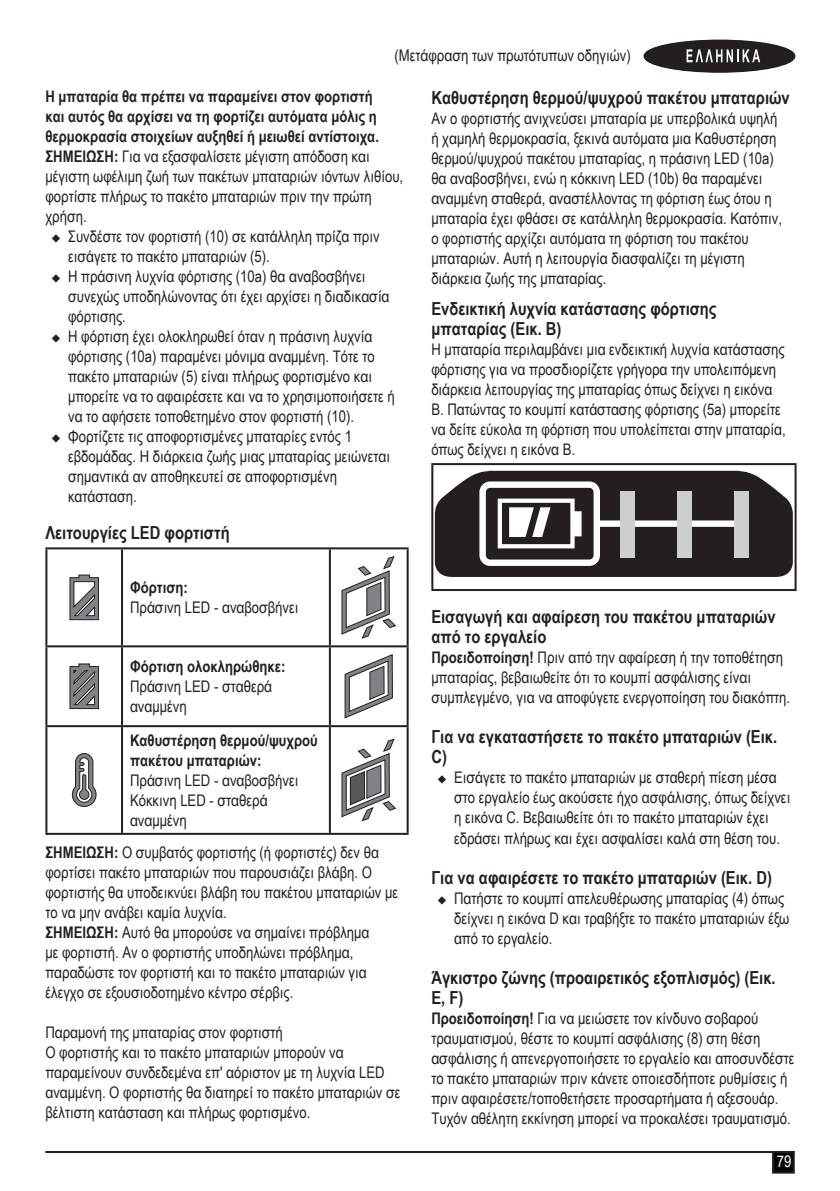
<style>
.page{position:relative;width:840px;height:1191px;background:#fff}
.page>*{position:absolute;margin:0;border:0;box-sizing:border-box;transform-origin:0 0}
.body{font:700 18px/20px "Arial Narrow";color:#231f20}
.body-2{font:16px/20px "Arial Narrow";color:#231f20}
.bullet1{font:16px/20px "Arial Narrow";color:#231f20}
.body-3{font:700 16px/20px "Arial Narrow";color:#231f20}
.t1{font:16px "Arial Narrow";color:#fff}
.s1{font-weight:700}
</style>
<div class="page">
<hr style="left:45px;top:1151px;width:749px;height:2px;background:#231f20">
<div style="left:772px;top:1152px;width:21px;height:20px;background:#060606"></div>
<div style="left:771px;top:1151px;width:23px;height:22px;border:2px solid #231f20"></div>
<div style="left:644px;top:41px;width:150px;height:31px;background:#231f20;border-radius:50%"></div>
<div style="left:643px;top:40px;width:152px;height:33px;border:2px solid #231f20;border-radius:50%"></div>
<div style="left:644px;top:40px;width:150px;height:32px;border:1px solid #231f20;border-radius:50%"></div>
<svg style="left:686px;top:49px;width:73px;height:13px"></svg>
<hr style="left:45px;top:547px;width:77px;height:2px;background:#231f20">
<hr style="left:45px;top:549px;width:2px;height:96px;background:#231f20">
<hr style="left:122px;top:547px;width:208px;height:2px;background:#231f20">
<hr style="left:121px;top:549px;width:2px;height:96px;background:#231f20">
<hr style="left:330px;top:547px;width:78px;height:2px;background:#231f20">
<hr style="left:329px;top:549px;width:2px;height:96px;background:#231f20">
<hr style="left:406px;top:549px;width:2px;height:96px;background:#231f20">
<hr style="left:45px;top:645px;width:77px;height:2px;background:#231f20">
<hr style="left:45px;top:647px;width:2px;height:78px;background:#231f20">
<hr style="left:122px;top:645px;width:208px;height:2px;background:#231f20">
<hr style="left:121px;top:647px;width:2px;height:78px;background:#231f20">
<hr style="left:330px;top:645px;width:78px;height:2px;background:#231f20">
<hr style="left:329px;top:647px;width:2px;height:78px;background:#231f20">
<hr style="left:406px;top:647px;width:2px;height:78px;background:#231f20">
<hr style="left:45px;top:725px;width:77px;height:2px;background:#231f20">
<hr style="left:45px;top:727px;width:2px;height:106px;background:#231f20">
<hr style="left:122px;top:725px;width:208px;height:2px;background:#231f20">
<hr style="left:121px;top:727px;width:2px;height:106px;background:#231f20">
<hr style="left:330px;top:725px;width:78px;height:2px;background:#231f20">
<hr style="left:329px;top:727px;width:2px;height:106px;background:#231f20">
<hr style="left:406px;top:727px;width:2px;height:106px;background:#231f20">
<hr style="left:45px;top:833px;width:77px;height:2px;background:#231f20">
<hr style="left:122px;top:833px;width:208px;height:2px;background:#231f20">
<hr style="left:330px;top:833px;width:78px;height:2px;background:#231f20">
<svg style="left:69px;top:574px;width:30px;height:46px"></svg>
<svg style="left:341px;top:556px;width:55px;height:83px"></svg>
<svg style="left:69px;top:663px;width:30px;height:46px"></svg>
<svg style="left:344px;top:654px;width:49px;height:64px"></svg>
<svg style="left:72px;top:753px;width:24px;height:54px"></svg>
<svg style="left:341px;top:738px;width:55px;height:83px"></svg>
<hr style="left:431px;top:463px;width:365px;height:2px;background:#231f20">
<hr style="left:431px;top:465px;width:2px;height:124px;background:#231f20">
<hr style="left:794px;top:465px;width:2px;height:124px;background:#231f20">
<hr style="left:431px;top:589px;width:365px;height:2px;background:#231f20">
<svg style="left:434px;top:471px;width:358px;height:106px"></svg>
<div style="left:620px;top:491px;width:14px;height:67px;background:#cdced0"></div>
<div style="left:677px;top:491px;width:14px;height:67px;background:#cdced0"></div>
<div style="left:733px;top:491px;width:14px;height:67px;background:#cdced0"></div>
<p class="body-2" style="left:394px;top:45px;width:238px">(Μετάφραση των πρωτότυπων οδηγιών)</p>
<p class="body-3" style="left:45px;top:86px;width:335px">Η μπαταρία θα πρέπει να παραμείνει στον φορτιστή και αυτός θα αρχίσει να τη φορτίζει αυτόματα μόλις η θερμοκρασία στοιχείων αυξηθεί ή μειωθεί αντίστοιχα.</p>
<p class="bullet1" style="left:45px;top:146px;width:359px"><span class="s1">ΣΗΜΕΙΩΣΗ:</span> Για να εξασφαλίσετε μέγιστη απόδοση και μέγιστη ωφέλιμη ζωή των πακέτων μπαταριών ιόντων λιθίου, φορτίστε πλήρως το πακέτο μπαταριών πριν την πρώτη χρήση.</p>
<p class="bullet1" style="left:68px;top:226px;width:313px;text-indent:-17px">◆ Συνδέστε τον φορτιστή (10) σε κατάλληλη πρίζα πριν εισάγετε το πακέτο μπαταριών (5).</p>
<p class="bullet1" style="left:68px;top:266px;width:323px;text-indent:-17px">◆ Η πράσινη λυχνία φόρτισης (10a) θα αναβοσβήνει συνεχώς υποδηλώνοντας ότι έχει αρχίσει η διαδικασία φόρτισης.</p>
<p class="bullet1" style="left:68px;top:326px;width:328px;text-indent:-17px">◆ Η φόρτιση έχει ολοκληρωθεί όταν η πράσινη λυχνία φόρτισης (10a) παραμένει μόνιμα αναμμένη. Τότε το πακέτο μπαταριών (5) είναι πλήρως φορτισμένο και μπορείτε να το αφαιρέσετε και να το χρησιμοποιήσετε ή να το αφήσετε τοποθετημένο στον φορτιστή (10).</p>
<p class="bullet1" style="left:68px;top:426px;width:323px;text-indent:-17px">◆ Φορτίζετε τις αποφορτισμένες μπαταρίες εντός 1 εβδομάδας. Η διάρκεια ζωής μιας μπαταρίας μειώνεται σημαντικά αν αποθηκευτεί σε αποφορτισμένη κατάσταση.</p>
<p class="body" style="left:45px;top:522px;width:186px">Λειτουργίες LED φορτιστή</p>
<p class="body-3" style="left:130px;top:577px;width:59px">Φόρτιση:</p>
<p class="body-2" style="left:130px;top:597px;width:170px">Πράσινη LED - αναβοσβήνει</p>
<p class="body-3" style="left:130px;top:655px;width:157px">Φόρτιση ολοκληρώθηκε:</p>
<p class="body-2" style="left:130px;top:676px;width:143px">Πράσινη LED - σταθερά αναμμένη</p>
<p class="body-3" style="left:130px;top:729px;width:189px">Καθυστέρηση θερμού/ψυχρού πακέτου μπαταριών:</p>
<p class="body-2" style="left:130px;top:769px;width:170px">Πράσινη LED - αναβοσβήνει</p>
<p class="body-2" style="left:130px;top:789px;width:139px">Κόκκινη LED - σταθερά αναμμένη</p>
<p class="body-2" style="left:45px;top:842px;width:354px"><span class="s1">ΣΗΜΕΙΩΣΗ:</span> Ο συμβατός φορτιστής (ή φορτιστές) δεν θα φορτίσει πακέτο μπαταριών που παρουσιάζει βλάβη. Ο φορτιστής θα υποδεικνύει βλάβη του πακέτου μπαταριών με το να μην ανάβει καμία λυχνία.</p>
<p class="body-2" style="left:45px;top:922px;width:325px"><span class="s1">ΣΗΜΕΙΩΣΗ:</span> Αυτό θα μπορούσε να σημαίνει πρόβλημα με φορτιστή. Αν ο φορτιστής υποδηλώνει πρόβλημα, παραδώστε τον φορτιστή και το πακέτο μπαταριών για έλεγχο σε εξουσιοδοτημένο κέντρο σέρβις.</p>
<p class="body-2" style="left:45px;top:1022px;width:239px">Παραμονή της μπαταρίας στον φορτιστή</p>
<p class="body-2" style="left:45px;top:1042px;width:356px">Ο φορτιστής και το πακέτο μπαταριών μπορούν να παραμείνουν συνδεδεμένα επ' αόριστον με τη λυχνία LED αναμμένη. Ο φορτιστής θα διατηρεί το πακέτο μπαταριών σε βέλτιστη κατάσταση και πλήρως φορτισμένο.</p>
<p class="body" style="left:431px;top:86px;width:360px">Καθυστέρηση θερμού/ψυχρού πακέτου μπαταριών</p>
<p class="body-2" style="left:431px;top:107px;width:352px">Αν ο φορτιστής ανιχνεύσει μπαταρία με υπερβολικά υψηλή ή χαμηλή θερμοκρασία, ξεκινά αυτόματα μια Καθυστέρηση θερμού/ψυχρού πακέτου μπαταρίας, η πράσινη LED (10a) θα αναβοσβήνει, ενώ η κόκκινη LED (10b) θα παραμένει αναμμένη σταθερά, αναστέλλοντας τη φόρτιση έως ότου η μπαταρία έχει φθάσει σε κατάλληλη θερμοκρασία. Κατόπιν, ο φορτιστής αρχίζει αυτόματα τη φόρτιση του πακέτου μπαταριών. Αυτή η λειτουργία διασφαλίζει τη μέγιστη διάρκεια ζωής της μπαταρίας.</p>
<p class="body" style="left:431px;top:298px;width:286px">Ενδεικτική λυχνία κατάστασης φόρτισης μπαταρίας (Εικ. B)</p>
<p class="body-2" style="left:431px;top:339px;width:355px">Η μπαταρία περιλαμβάνει μια ενδεικτική λυχνία κατάστασης φόρτισης για να προσδιορίζετε γρήγορα την υπολειπόμενη διάρκεια λειτουργίας της μπαταρίας όπως δείχνει η εικόνα B. Πατώντας το κουμπί κατάστασης φόρτισης (5a) μπορείτε να δείτε εύκολα τη φόρτιση που υπολείπεται στην μπαταρία, όπως δείχνει η εικόνα B.</p>
<p class="body" style="left:431px;top:606px;width:345px">Εισαγωγή και αφαίρεση του πακέτου μπαταριών από το εργαλείο</p>
<p class="body-2" style="left:431px;top:647px;width:360px"><span class="s1">Προειδοποίηση!</span> Πριν από την αφαίρεση ή την τοποθέτηση μπαταρίας, βεβαιωθείτε ότι το κουμπί ασφάλισης είναι συμπλεγμένο, για να αποφύγετε ενεργοποίηση του διακόπτη.</p>
<p class="body" style="left:431px;top:726px;width:347px">Για να εγκαταστήσετε το πακέτο μπαταριών (Εικ.<br>C)</p>
<p class="bullet1" style="left:454px;top:767px;width:337px;text-indent:-17px">◆ Εισάγετε το πακέτο μπαταριών με σταθερή πίεση μέσα στο εργαλείο έως ακούσετε ήχο ασφάλισης, όπως δείχνει η εικόνα C. Βεβαιωθείτε ότι το πακέτο μπαταριών έχει εδράσει πλήρως και έχει ασφαλίσει καλά στη θέση του.</p>
<p class="body" style="left:431px;top:866px;width:342px">Για να αφαιρέσετε το πακέτο μπαταριών (Εικ. D)</p>
<p class="bullet1" style="left:454px;top:887px;width:336px;text-indent:-17px">◆ Πατήστε το κουμπί απελευθέρωσης μπαταρίας (4) όπως δείχνει η εικόνα D και τραβήξτε το πακέτο μπαταριών έξω από το εργαλείο.</p>
<p class="body" style="left:431px;top:966px;width:345px">Άγκιστρο ζώνης (προαιρετικός εξοπλισμός) (Εικ.<br>E, F)</p>
<p class="body-2" style="left:431px;top:1007px;width:364px"><span class="s1">Προειδοποίηση!</span> Για να μειώσετε τον κίνδυνο σοβαρού τραυματισμού, θέστε το κουμπί ασφάλισης (8) στη θέση ασφάλισης ή απενεργοποιήσετε το εργαλείο και αποσυνδέστε το πακέτο μπαταριών πριν κάνετε οποιεσδήποτε ρυθμίσεις ή πριν αφαιρέσετε/τοποθετήσετε προσαρτήματα ή αξεσουάρ.</p>
<p class="body-2" style="left:431px;top:1107px;width:361px">Τυχόν αθέλητη εκκίνηση μπορεί να προκαλέσει τραυματισμό.</p>
<p class="t1" style="left:776px;top:1149px;width:16px">79</p>
</div>
